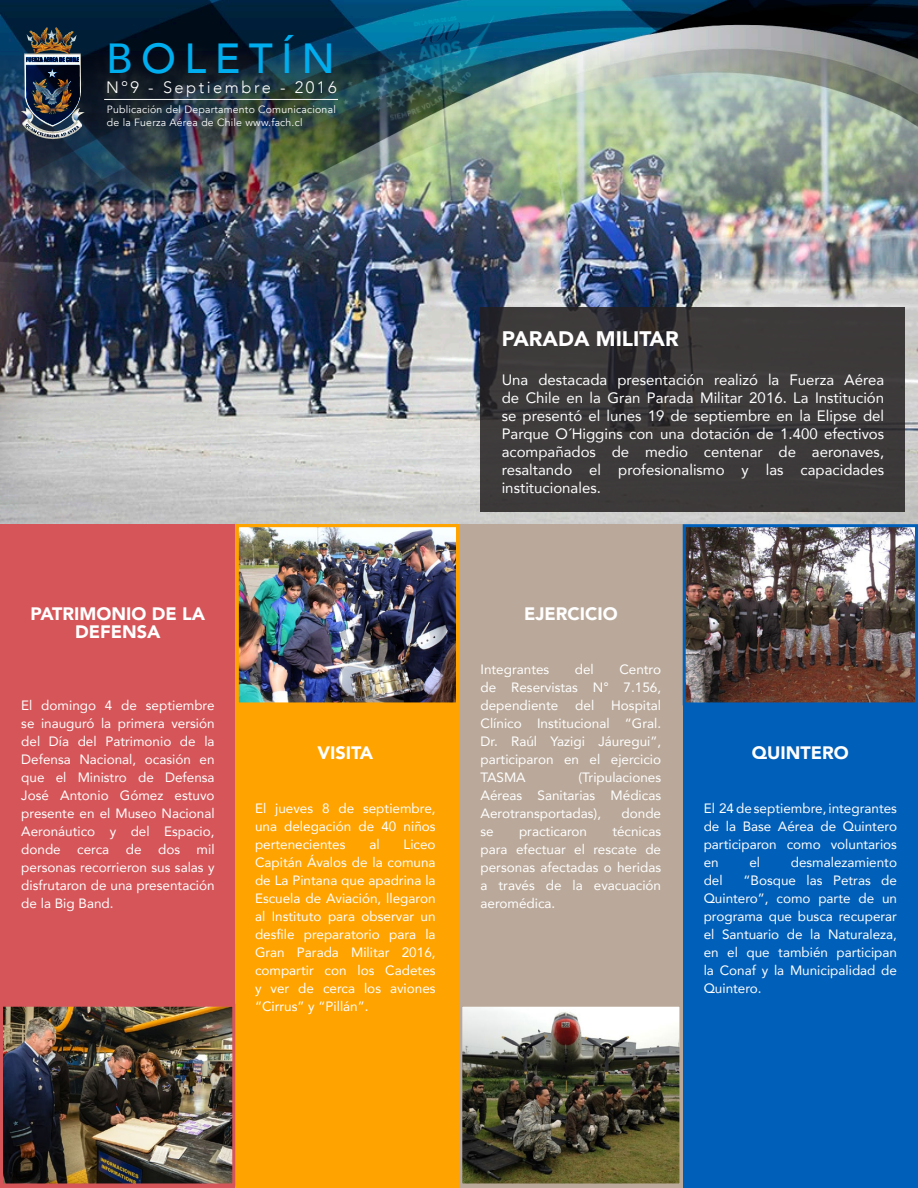
<style>
.page{position:relative;width:918px;height:1188px;background:#fff}
.page>*{position:absolute;margin:0;border:0;box-sizing:border-box;transform-origin:0 0}
.t1{font:500 42px "Avenir";letter-spacing:.2em;color:#00aeef}
.t2{font:900 21px "Avenir";color:#fff}
.t3{font:900 18px/18px "Avenir";color:#fff;text-align:center}
.t4{font:300 16.5px "Avenir";letter-spacing:.15em;color:#fff}
.t5{font:15px/18px "Avenir";color:#fff;text-align:justify}
.t6{font:13.5px/18px "Avenir";color:#fff;text-align:justify}
.t7{font:10.5px/12.6px "Avenir";letter-spacing:.02em;color:#fff}
</style>
<div class="page">
<div style="left:683px;top:524px;width:235px;height:664px;background:#005fb9"></div>
<img style="left:0;top:344px;width:918px;height:180px">
<div style="left:0;top:524px;width:235px;height:664px;background:#d55559"></div>
<div style="left:459px;top:524px;width:224px;height:664px;background:#baa99a"></div>
<div style="left:235px;top:524px;width:224px;height:664px;background:#ffa300"></div>
<img style="left:0;top:0;width:918px;height:344px">
<img style="left:313px;top:0;width:214px;height:139px">
<img style="left:21px;top:28px;width:36px;height:95px">
<hr style="left:104px;top:99px;width:234px;height:1px;background:#fff">
<svg style="left:480px;top:307px;width:425px;height:204px;background:#3b3838"></svg>
<img style="left:4px;top:1008px;width:227px;height:174px">
<div style="left:0;top:1004px;width:235px;height:182px;border:3px solid #d55559"></div>
<img style="left:240px;top:528px;width:215px;height:173px">
<div style="left:236px;top:524px;width:223px;height:181px;border:3px solid #ffa300"></div>
<img style="left:463px;top:1008px;width:215px;height:174px">
<div style="left:459px;top:1004px;width:223px;height:182px;border:3px solid #baa99a"></div>
<img style="left:687px;top:528px;width:227px;height:173px">
<div style="left:683px;top:524px;width:235px;height:181px;border:3px solid #005fb9"></div>
<p class="t1" style="left:106px;top:22px;width:230px">BOLETÍN</p>
<p class="t4" style="left:106px;top:78px;width:232px">Nº9 - Septiembre - 2016</p>
<p class="t7" style="left:107px;top:104px;width:230px">Publicación del Departamento Comunicacional de la Fuerza Aérea de Chile www.fach.cl</p>
<p class="t3" style="left:31px;top:604px;width:176px">PATRIMONIO DE LA<br>DEFENSA</p>
<p class="t6" style="left:21px;top:695px;width:195px">El domingo 4 de septiembre se inauguró la primera versión del Día del Patrimonio de la Defensa Nacional, ocasión en que el Ministro de Defensa José Antonio Gómez estuvo presente en el Museo Nacional Aeronáutico y del Espacio, donde cerca de dos mil personas recorrieron sus salas y disfrutaron de una presentación de la Big Band.</p>
<p class="t3" style="left:317px;top:744px;width:57px">VISITA</p>
<p class="t6" style="left:255px;top:799px;width:182px">El jueves 8 de septiembre, una delegación de 40 niños pertenecientes</p>
<p class="t6" style="left:369px;top:835px;width:12px">al</p>
<p class="t6" style="left:255px;top:835px;width:182px;text-indent:149px">Liceo Capitán Ávalos de la comuna de La Pintana que apadrina la Escuela de Aviación, llegaron al Instituto para observar un desfile preparatorio para la Gran Parada Militar 2016, compartir con los Cadetes y ver de cerca los aviones “Cirrus” y “Pillán”.</p>
<p class="t2" style="left:502px;top:320px;width:178px">PARADA MILITAR</p>
<p class="t5" style="left:502px;top:371px;width:384px">Una destacada presentación realizó la Fuerza Aérea de Chile en la Gran Parada Militar 2016. La Institución se presentó el lunes 19 de septiembre en la Elipse del Parque O´Higgins con una dotación de 1.400 efectivos acompañados de medio centenar de aeronaves, resaltando el profesionalismo y las capacidades institucionales.</p>
<p class="t3" style="left:524px;top:604px;width:95px">EJERCICIO</p>
<p class="t6" style="left:481px;top:659px;width:70px">Integrantes</p>
<p class="t6" style="left:575px;top:659px;width:20px">del</p>
<p class="t6" style="left:481px;top:659px;width:182px;text-indent:139px">Centro de Reservistas N° 7.156, dependiente</p>
<p class="t6" style="left:481px;top:695px;width:182px;text-indent:131px">Hospital Clínico Institucional “Gral.<br>Dr. Raúl Yazigi Jáuregui”, participaron en el ejercicio TASMA</p>
<p class="t6" style="left:575px;top:695px;width:20px">del</p>
<p class="t6" style="left:481px;top:767px;width:182px;text-indent:98px">(Tripulaciones Aéreas Sanitarias Médicas Aerotransportadas),</p>
<p class="t6" style="left:622px;top:803px;width:41px">donde</p>
<p class="t6" style="left:481px;top:821px;width:182px;text-indent:132px">técnicas para efectuar el rescate de personas afectadas o heridas a través de la evacuación aeromédica.</p>
<p class="t6" style="left:481px;top:821px;width:15px">se</p>
<p class="t6" style="left:519px;top:821px;width:70px">practicaron</p>
<p class="t3" style="left:752px;top:744px;width:98px">QUINTERO</p>
<p class="t6" style="left:704px;top:799px;width:195px">El 24 de septiembre, integrantes de la Base Aérea de Quintero participaron como voluntarios en</p>
<p class="t6" style="left:749px;top:853px;width:12px">el</p>
<p class="t6" style="left:791px;top:853px;width:108px">desmalezamiento</p>
<p class="t6" style="left:704px;top:871px;width:20px">del</p>
<p class="t6" style="left:704px;top:871px;width:195px;text-indent:40px">“Bosque las Petras de Quintero”, como parte de un programa que busca recuperar el Santuario de la Naturaleza, en el que también participan la Conaf y la Municipalidad de Quintero.</p>
</div>
